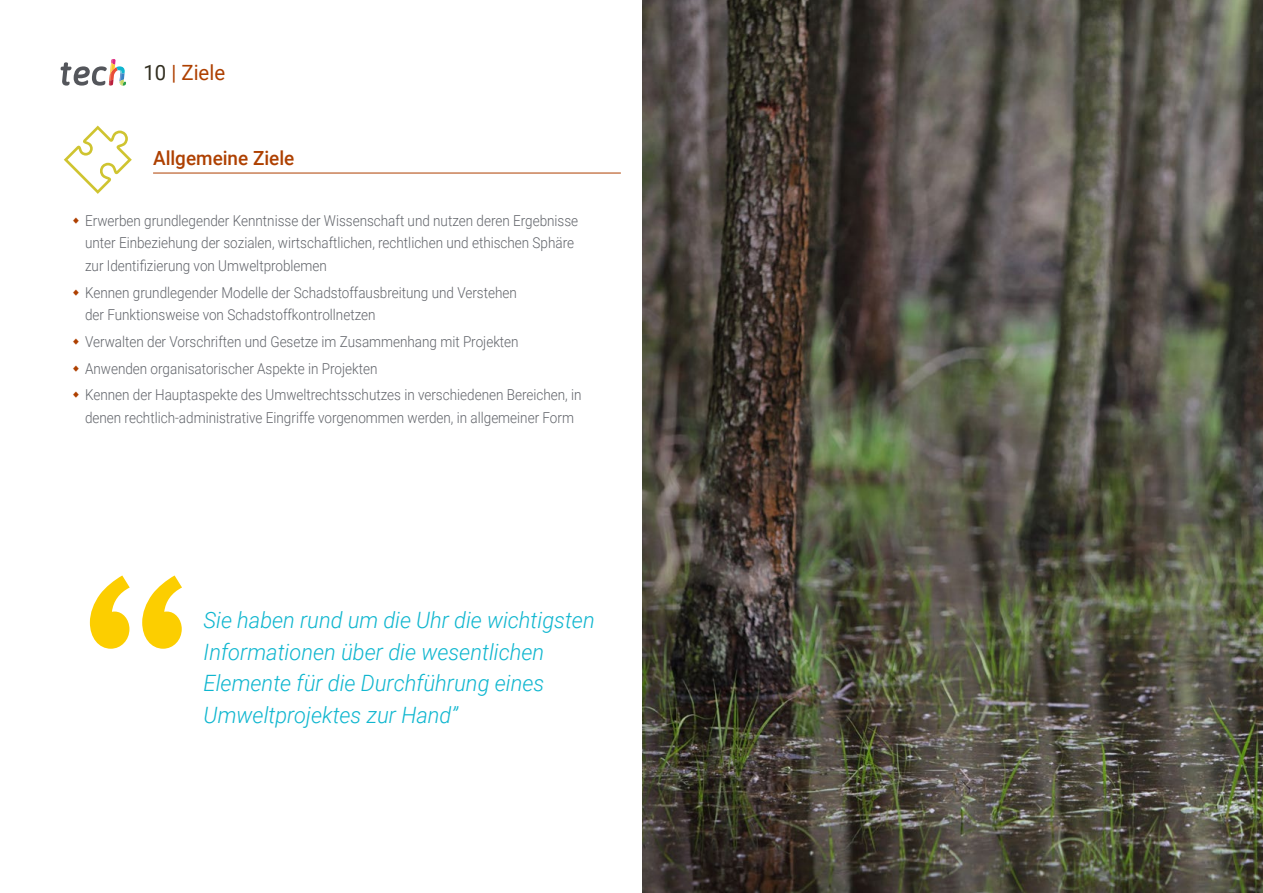
<style>
.page{position:relative;width:1263px;height:893px;background:#fff}
.page>*{position:absolute;margin:0;border:0;box-sizing:border-box;transform-origin:0 0}
.t1{font:italic 300 22.5px/31.5px "Roboto";color:#0fb6cf}
.t2{font:21px "Roboto";color:#ae4000}
.t3{font:500 19.5px "Roboto";color:#ae4000}
.t4{font:300 15px/22.5px "Roboto";color:#61646a;scale:.9 1}
.s1{color:#312e20}
</style>
<div class="page">
<hr style="left:153px;top:173px;width:468px;height:1px;background:#ae4000">
<svg style="left:64px;top:126px;width:68px;height:68px"></svg>
<svg style="left:61px;top:59px;width:65px;height:27px"></svg>
<svg style="left:90px;top:575px;width:92px;height:74px"></svg>
<img style="left:642px;top:0;width:621px;height:893px">
<h2 class="t2" style="left:144px;top:57px;width:83px"><span class="s1">10</span> | Ziele</h2>
<h3 class="t3" style="left:153px;top:144px;width:143px">Allgemeine Ziele</h3>
<p class="t4" style="left:85px;top:209px;width:549px">Erwerben grundlegender Kenntnisse der Wissenschaft und nutzen deren Ergebnisse unter Einbeziehung der sozialen, wirtschaftlichen, rechtlichen und ethischen Sphäre zur Identifizierung von Umweltproblemen</p>
<p class="t4" style="left:85px;top:281px;width:481px">Kennen grundlegender Modelle der Schadstoffausbreitung und Verstehen der Funktionsweise von Schadstoffkontrollnetzen</p>
<p class="t4" style="left:85px;top:328px;width:553px;line-height:26.7px">Verwalten der Vorschriften und Gesetze im Zusammenhang mit Projekten<br>Anwenden organisatorischer Aspekte in Projekten<br>Kennen der Hauptaspekte des Umweltrechtsschutzes in verschiedenen Bereichen, in</p>
<p class="t4" style="left:85px;top:406px;width:545px">denen rechtlich-administrative Eingriffe vorgenommen werden, in allgemeiner Form</p>
<h1 class="t1" style="left:204px;top:604px;width:393px">Sie haben rund um die Uhr die wichtigsten Informationen über die wesentlichen Elemente für die Durchführung eines Umweltprojektes zur Hand”</h1>
</div>
